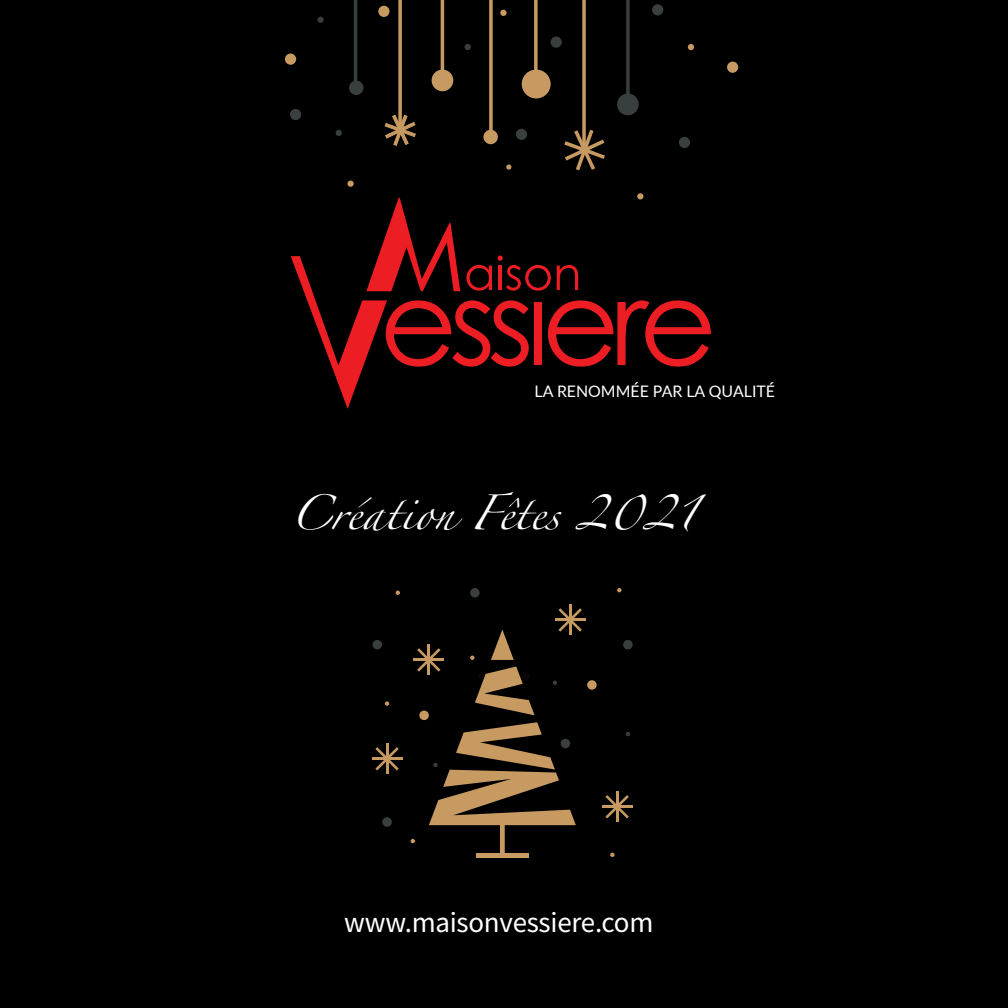
<style>
.page{position:relative;width:1008px;height:1008px;background:#000}
.page>*{position:absolute;margin:0;border:0;box-sizing:border-box;transform-origin:0 0}
.t1{font:31.5px "Zapfino";color:#fff}
.t2{font:29.05px "Source Sans Pro";letter-spacing:-.01em;color:#fff}
.t3{font:15.92px "Lato";color:#fff}
</style>
<div class="page">
<svg style="left:291px;top:198px;width:420px;height:211px"></svg>
<div style="left:727px;top:62px;width:11px;height:11px;background:#c79a61;border-radius:50%"></div>
<div style="left:679px;top:137px;width:11px;height:11px;background:#393e3e;border-radius:50%"></div>
<div style="left:290px;top:109px;width:11px;height:11px;background:#393e3e;border-radius:50%"></div>
<div style="left:551px;top:36px;width:11px;height:12px;background:#393e3e;border-radius:50%"></div>
<div style="left:285px;top:54px;width:11px;height:11px;background:#c79a61;border-radius:50%"></div>
<svg style="left:336px;top:130px;width:6px;height:6px"></svg>
<div style="left:317px;top:17px;width:7px;height:6px;background:#393e3e;border-radius:50%"></div>
<svg style="left:506px;top:164px;width:5px;height:6px"></svg>
<svg style="left:688px;top:44px;width:6px;height:6px"></svg>
<div style="left:637px;top:193px;width:6px;height:7px;background:#c79a61;border-radius:50%"></div>
<div style="left:347px;top:181px;width:7px;height:6px;background:#c79a61;border-radius:50%"></div>
<div style="left:516px;top:129px;width:11px;height:11px;background:#393e3e;border-radius:50%"></div>
<div style="left:652px;top:4px;width:11px;height:11px;background:#393e3e;border-radius:50%"></div>
<svg style="left:564px;top:130px;width:41px;height:40px"></svg>
<svg style="left:582px;top:0;width:4px;height:150px"></svg>
<div style="left:522px;top:70px;width:29px;height:28px;background:#c79a61;border-radius:50%"></div>
<svg style="left:534px;top:0;width:4px;height:70px"></svg>
<svg style="left:384px;top:114px;width:32px;height:32px"></svg>
<svg style="left:398px;top:0;width:4px;height:126px"></svg>
<div style="left:432px;top:70px;width:21px;height:21px;background:#c79a61;border-radius:50%"></div>
<hr style="left:441px;top:0;width:3px;height:79px;background:#c79a61">
<div style="left:483px;top:130px;width:15px;height:14px;background:#c79a61;border-radius:50%"></div>
<svg style="left:489px;top:0;width:4px;height:130px"></svg>
<div style="left:617px;top:94px;width:22px;height:21px;background:#393e3e;border-radius:50%"></div>
<svg style="left:626px;top:0;width:4px;height:94px"></svg>
<div style="left:349px;top:81px;width:14px;height:14px;background:#393e3e;border-radius:50%"></div>
<hr style="left:354px;top:0;width:3px;height:86px;background:#393e3e">
<div style="left:378px;top:6px;width:12px;height:11px;background:#c79a61;border-radius:50%"></div>
<svg style="left:465px;top:44px;width:6px;height:6px"></svg>
<div style="left:500px;top:10px;width:7px;height:6px;background:#c79a61;border-radius:50%"></div>
<hr style="left:569px;top:605px;width:2px;height:30px;background:#c79a61">
<hr style="left:555px;top:619px;width:30px;height:2px;background:#c79a61">
<svg style="left:558px;top:608px;width:24px;height:24px"></svg>
<hr style="left:428px;top:645px;width:2px;height:30px;background:#c79a61">
<hr style="left:414px;top:659px;width:30px;height:2px;background:#c79a61">
<svg style="left:417px;top:648px;width:24px;height:24px"></svg>
<hr style="left:386px;top:744px;width:2px;height:30px;background:#c79a61">
<hr style="left:372px;top:758px;width:30px;height:2px;background:#c79a61">
<svg style="left:375px;top:747px;width:24px;height:23px"></svg>
<hr style="left:616px;top:792px;width:2px;height:30px;background:#c79a61">
<hr style="left:602px;top:805px;width:30px;height:3px;background:#c79a61">
<svg style="left:605px;top:795px;width:24px;height:23px"></svg>
<div style="left:419px;top:711px;width:10px;height:9px;background:#c79a61;border-radius:50%"></div>
<div style="left:382px;top:817px;width:10px;height:10px;background:#393e3e;border-radius:50%"></div>
<div style="left:623px;top:640px;width:10px;height:9px;background:#393e3e;border-radius:50%"></div>
<div style="left:587px;top:680px;width:10px;height:10px;background:#c79a61;border-radius:50%"></div>
<svg style="left:626px;top:732px;width:4px;height:4px"></svg>
<svg style="left:553px;top:681px;width:4px;height:4px"></svg>
<svg style="left:617px;top:588px;width:5px;height:4px"></svg>
<svg style="left:396px;top:591px;width:4px;height:4px"></svg>
<svg style="left:470px;top:656px;width:5px;height:4px"></svg>
<svg style="left:385px;top:701px;width:4px;height:5px"></svg>
<svg style="left:411px;top:839px;width:4px;height:4px"></svg>
<svg style="left:610px;top:853px;width:5px;height:4px"></svg>
<div style="left:470px;top:588px;width:10px;height:10px;background:#393e3e;border-radius:50%"></div>
<div style="left:373px;top:640px;width:9px;height:9px;background:#393e3e;border-radius:50%"></div>
<svg style="left:475px;top:667px;width:60px;height:48px"></svg>
<svg style="left:491px;top:629px;width:23px;height:31px"></svg>
<svg style="left:429px;top:722px;width:147px;height:131px"></svg>
<hr style="left:476px;top:853px;width:53px;height:4px;background:#c79a61">
<p class="t3" style="left:535px;top:380px;width:242px">LA RENOMMÉE PAR LA QUALITÉ</p>
<p class="t1" style="left:290px;top:500px;width:409px">Création Fêtes 2021</p>
<p class="t2" style="left:344px;top:904px;width:311px">www.maisonvessiere.com</p>
</div>
